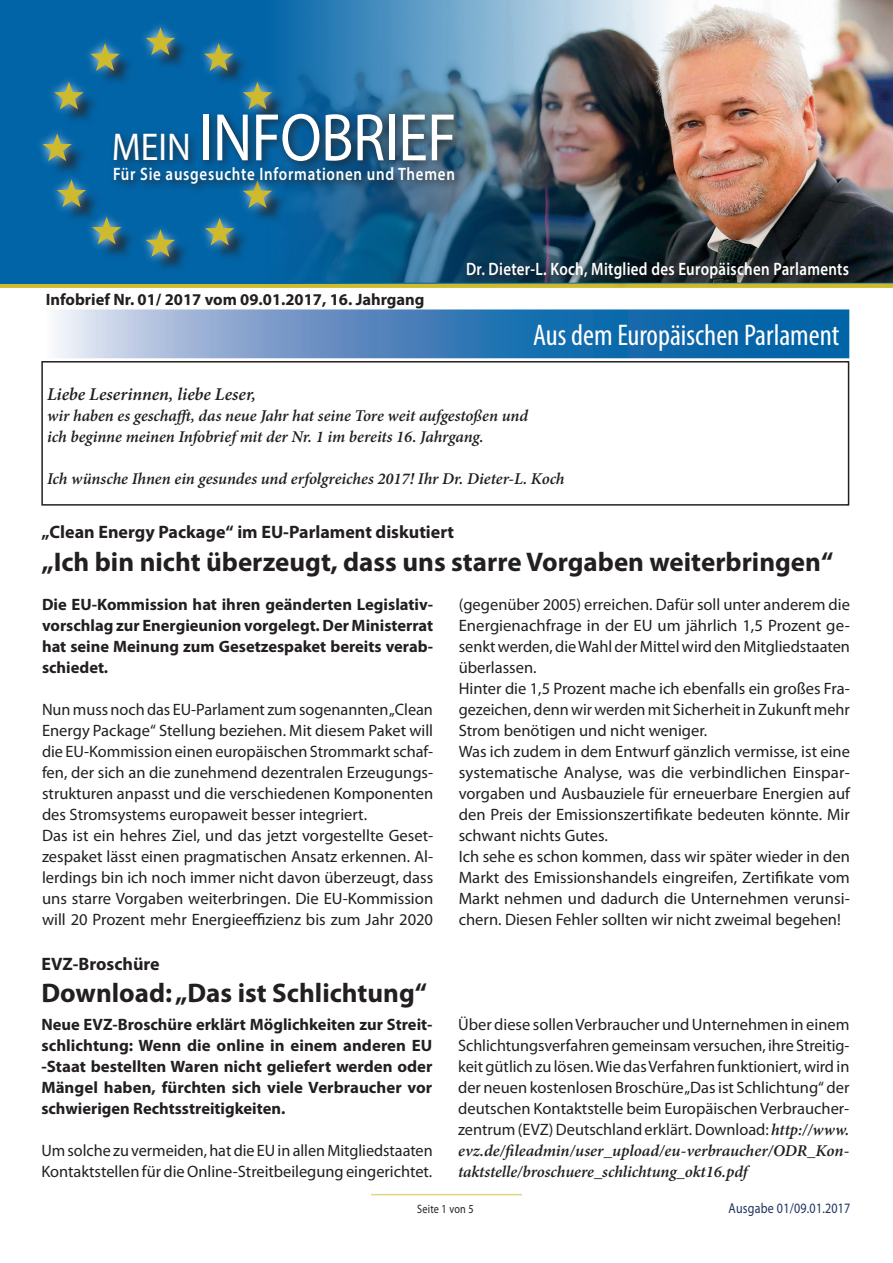
<style>
.page{position:relative;width:893px;height:1263px;background:#fff}
.page>*{position:absolute;margin:0;border:0;box-sizing:border-box;transform-origin:0 0}
.t1{font:67.8px "Myriad Pro";letter-spacing:-.01em;color:#fff;scale:.88 1}
.t2{font:condensed 30px "Myriad Pro";color:#fff}
.t3{font:700 27px "Myriad Pro";color:#231f20}
.t4{font:700 18px "Myriad Pro";color:#231f20}
.t5{font:600 18px "Myriad Pro";letter-spacing:.02em;color:#fff;scale:.83 1}
.t6{font:600 18px "Myriad Pro";letter-spacing:.05em;color:#fff;scale:.83 1}
.t7{font:italic 600 18px "Minion Pro";color:#231f20}
.t8{font:16.5px/21px "Myriad Pro";color:#231f20}
.t9{font:700 16.5px/21px "Myriad Pro";color:#231f20;text-align:justify}
.t10{font:italic 600 16.5px/21px "Minion Pro";letter-spacing:-.005em;color:#231f20}
.t11{font:14.4px "Myriad Pro";letter-spacing:.02em;color:#1b325f;scale:.83 1}
.t12{font:12.15px "Myriad Pro";letter-spacing:.02em;color:#231f20;scale:.83 1}
.s1{font-size:38.85px}
.s2{font-family:"Minion Pro";font-weight:600;font-style:italic}
</style>
<div class="page">
<div style="left:0;top:283px;width:893px;height:5px;background:#ceba2d"></div>
<svg style="left:55px;top:312px;width:791px;height:43px;background:#4d89bd"></svg>
<hr style="left:371px;top:1194px;width:151px;height:1px;background:#e0d584">
<img style="left:0;top:0;width:893px;height:283px">
<div style="left:46px;top:31px;width:243px;height:243px;background:#0164a7"></div>
<div style="left:35px;top:20px;width:245px;height:245px;background:#fff;opacity:.75"></div>
<svg style="left:92px;top:217px;width:29px;height:27px"></svg>
<svg style="left:146px;top:27px;width:29px;height:28px"></svg>
<svg style="left:43px;top:133px;width:29px;height:28px"></svg>
<svg style="left:146px;top:229px;width:29px;height:28px"></svg>
<svg style="left:205px;top:218px;width:29px;height:27px"></svg>
<svg style="left:243px;top:195px;width:29px;height:13px"></svg>
<svg style="left:243px;top:82px;width:29px;height:27px"></svg>
<svg style="left:57px;top:179px;width:29px;height:28px"></svg>
<svg style="left:54px;top:82px;width:30px;height:27px"></svg>
<svg style="left:90px;top:43px;width:30px;height:28px"></svg>
<svg style="left:204px;top:43px;width:29px;height:28px"></svg>
<div style="left:110px;top:109px;width:354px;height:63px;background:#231f20;opacity:.75"></div>
<div style="left:109px;top:163px;width:356px;height:32px;background:#231f20;opacity:.75"></div>
<div style="left:462px;top:257px;width:397px;height:32px;background:#231f20;opacity:.75"></div>
<div style="left:41px;top:361px;width:808px;height:145px;border:2px solid #231f20"></div>
<h1 class="t1" style="left:112px;top:96px;width:393px"><span class="s1">MEIN</span> INFOBRIEF</h1>
<p class="t6" style="left:113px;top:163px;width:413px">Für Sie ausgesuchte Informationen und Themen</p>
<p class="t9" style="left:46px;top:288px;width:380px">Infobrief Nr. 01/ 2017 vom 09.01.2017, 16. Jahrgang</p>
<p class="t5" style="left:466px;top:257px;width:463px">Dr. Dieter-L. Koch, Mitglied des Europäischen Parlaments</p>
<h2 class="t2" style="left:533px;top:316px;width:308px">Aus dem Europäischen Parlament</h2>
<p class="t7" style="left:47px;top:381px;width:211px">Liebe Leserinnen, liebe Leser,</p>
<p class="t10" style="left:47px;top:405px;width:482px">wir haben es geschafft, das neue Jahr hat seine Tore weit aufgestoßen und ich beginne meinen Infobrief mit der Nr. 1 im bereits 16. Jahrgang.</p>
<p class="t10" style="left:47px;top:468px;width:519px">Ich wünsche Ihnen ein gesundes und erfolgreiches 2017! Ihr Dr. Dieter-L. Koch</p>
<p class="t4" style="left:41px;top:520px;width:414px">„Clean Energy Package“ im EU-Parlament diskutiert</p>
<h3 class="t3" style="left:41px;top:544px;width:793px">„Ich bin nicht überzeugt, dass uns starre Vorgaben weiterbringen“</h3>
<p class="t9" style="left:42px;top:593px;width:393px">Die EU-Kommission hat ihren geänderten Legislativ&shy;vorschlag zur Energieunion vorgelegt. Der Ministerrat hat seine Meinung zum Gesetzespaket bereits verab&shy;schiedet.</p>
<p class="t8" style="left:42px;top:698px;width:393px">Nun muss noch das EU-Parlament zum sogenannten „Clean Energy Package“ Stellung beziehen. Mit diesem Paket will die EU-Kommission einen europäischen Strommarkt schaf&shy;fen, der sich an die zunehmend dezentralen Erzeugungs&shy;strukturen anpasst und die verschiedenen Komponenten des Stromsystems europaweit besser integriert.<br>Das ist ein hehres Ziel, und das jetzt vorgestellte Geset&shy;zespaket lässt einen pragmatischen Ansatz erkennen. Al&shy;lerdings bin ich noch immer nicht davon überzeugt, dass uns starre Vorgaben weiterbringen. Die EU-Kommission will 20 Prozent mehr Energieeffizienz bis zum Jahr 2020</p>
<p class="t4" style="left:41px;top:952px;width:120px">EVZ-Broschüre</p>
<h3 class="t3" style="left:41px;top:975px;width:387px">Download: „Das ist Schlichtung“</h3>
<p class="t9" style="left:41px;top:1013px;width:393px">Neue EVZ-Broschüre erklärt Möglichkeiten zur Streit&shy;schlichtung: Wenn die online in einem anderen EU -Staat bestellten Waren nicht geliefert werden oder Mängel haben, fürchten sich viele Verbraucher vor schwierigen Rechtsstreitigkeiten.</p>
<p class="t8" style="left:41px;top:1139px;width:393px">Um solche zu vermeiden, hat die EU in allen Mitgliedstaaten<br>Kontaktstellen für die Online-Streitbeilegung eingerichtet.</p>
<p class="t8" style="left:459px;top:593px;width:393px">(gegenüber 2005) erreichen. Dafür soll unter anderem die Energienachfrage in der EU um jährlich 1,5 Prozent ge&shy;senkt werden, die Wahl der Mittel wird den Mitgliedstaaten überlassen.<br>Hinter die 1,5 Prozent mache ich ebenfalls ein großes Fra&shy;gezeichen, denn wir werden mit Sicherheit in Zukunft mehr Strom benötigen und nicht weniger.<br>Was ich zudem in dem Entwurf gänzlich vermisse, ist eine systematische Analyse, was die verbindlichen Einspar&shy;vorgaben und Ausbauziele für erneuerbare Energien auf den Preis der Emissionszertifikate bedeuten könnte. Mir schwant nichts Gutes.<br>Ich sehe es schon kommen, dass wir später wieder in den Markt des Emissionshandels eingreifen, Zertifikate vom Markt nehmen und dadurch die Unternehmen verunsi&shy;chern. Diesen Fehler sollten wir nicht zweimal begehen!</p>
<p class="t8" style="left:458px;top:1013px;width:393px;text-align:justify">Über diese sollen Verbraucher und Unternehmen in einem Schlichtungsverfahren gemeinsam versuchen, ihre Streitig&shy;keit gütlich zu lösen. Wie das Verfahren funktioniert, wird in der neuen kostenlosen Broschüre „Das ist Schlichtung“ der deutschen Kontaktstelle beim Europäischen Verbraucher&shy;zentrum (EVZ) Deutschland erklärt. Download: <span class="s2">http://www.</span></p>
<p class="t10" style="left:458px;top:1140px;width:393px">evz.de/fileadmin/user_upload/eu-verbraucher/ODR_Kon&shy;taktstelle/broschuere_schlichtung_okt16.pdf</p>
<p class="t12" style="left:417px;top:1201px;width:69px">Seite 1 von 5</p>
<p class="t11" style="left:729px;top:1199px;width:148px">Ausgabe 01/09.01.2017</p>
</div>
